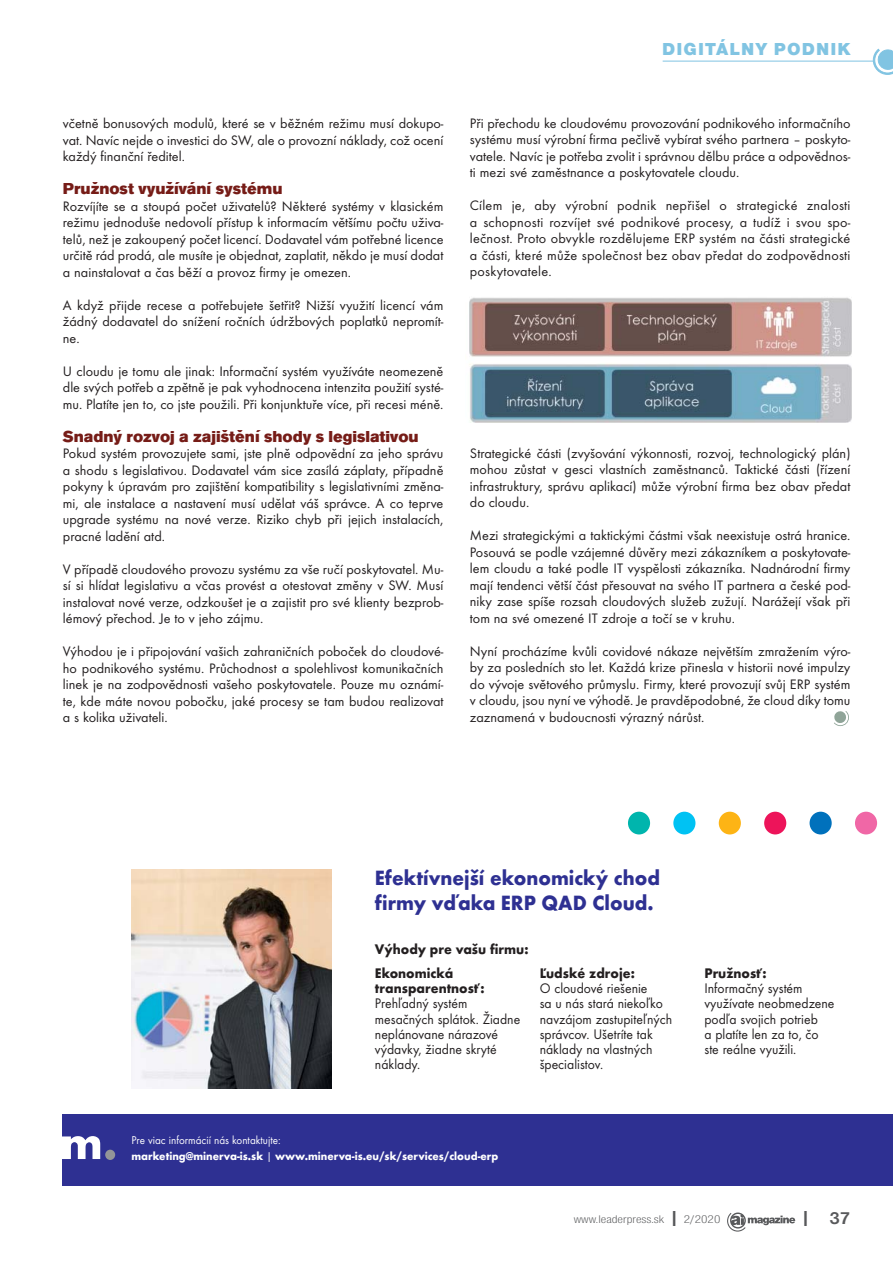
<style>
.page{position:relative;width:893px;height:1263px;background:#fff}
.page>*{position:absolute;margin:0;border:0;box-sizing:border-box;transform-origin:0 0}
.t1{font:700 21.45px/25.2px "Futura TOT";color:#2e3092;scale:.95 1}
.t2{font:900 18px "Nimbus San DCE";letter-spacing:.06em;color:#81c4e2}
.t3{font:700 18px "Nimbus San DCE";color:#58595b}
.t4{font:16.5px "Accius TCE Ult";color:#761c17}
.t5{font:14.4px/15.1px "Futura TOT";color:#231f20;scale:.95 1}
.t6{font:700 14.4px/23.9px "Futura TOT";color:#231f20;scale:.95 1}
.t7{font:14.25px/16.5px "Futura TCE Boo";color:#231f20;text-align:justify}
.t8{font:700 11.7px/15.6px "Futura TOT";color:#fff;scale:.95 1}
.t9{font:11.55px "Nimbus San DCE Lig Con";color:#58595b;scale:1.18 1}
.s1{font-weight:400}
.s2{font-family:"Nimbus San DCE";font-weight:700;font-size:18px}
</style>
<div class="page">
<svg style="left:727px;top:1213px;width:68px;height:19px"></svg>
<hr style="left:663px;top:61px;width:210px;height:1px;background:#81c4e2">
<svg style="left:873px;top:48px;width:20px;height:27px"></svg>
<svg style="left:834px;top:711px;width:15px;height:15px"></svg>
<img style="left:131px;top:869px;width:200px;height:219px">
<div style="left:628px;top:812px;width:22px;height:22px;background:#00b5ad;border-radius:50%"></div>
<div style="left:673px;top:812px;width:22px;height:22px;background:#00c2f3;border-radius:50%"></div>
<div style="left:719px;top:812px;width:22px;height:22px;background:#fdb415;border-radius:50%"></div>
<div style="left:764px;top:812px;width:22px;height:22px;background:#ed145a;border-radius:50%"></div>
<div style="left:809px;top:812px;width:23px;height:22px;background:#0071bc;border-radius:50%"></div>
<div style="left:855px;top:812px;width:22px;height:22px;background:#f067a6;border-radius:50%"></div>
<div style="left:63px;top:1114px;width:830px;height:72px;background:#2e3092"></div>
<div style="left:105px;top:1150px;width:10px;height:10px;background:#939598;border-radius:50%"></div>
<svg style="left:63px;top:1136px;width:37px;height:23px"></svg>
<img style="left:469px;top:297px;width:383px;height:125px">
<p class="t7" style="left:63px;top:116px;width:382px">včetně bonusových modulů, které se v běžném režimu musí dokupo&shy;vat. Navíc nejde o investici do SW, ale o provozní náklady, což ocení každý finanční ředitel.</p>
<p class="t4" style="left:63px;top:182px;width:221px">Pružnost využívání systému</p>
<p class="t7" style="left:63px;top:199px;width:382px">Rozvíjíte se a stoupá počet uživatelů? Některé systémy v klasickém režimu jednoduše nedovolí přístup k informacím většímu počtu uživa&shy;telů, než je zakoupený počet licencí. Dodavatel vám potřebné licence určitě rád prodá, ale musíte je objednat, zaplatit, někdo je musí dodat a nainstalovat a čas běží a provoz firmy je omezen.</p>
<p class="t7" style="left:63px;top:298px;width:382px">A když přijde recese a potřebujete šetřit? Nižší využití licencí vám žádný dodavatel do snížení ročních údržbových poplatků nepromít&shy;ne.</p>
<p class="t7" style="left:63px;top:364px;width:382px">U cloudu je tomu ale jinak: Informační systém využíváte neomezeně dle svých potřeb a zpětně je pak vyhodnocena intenzita použití systé&shy;mu. Platíte jen to, co jste použili. Při konjunktuře více, při recesi méně.</p>
<p class="t4" style="left:63px;top:430px;width:357px">Snadný rozvoj a zajištění shody s legislativou</p>
<p class="t7" style="left:63px;top:446px;width:382px">Pokud systém provozujete sami, jste plně odpovědní za jeho správu a shodu s legislativou. Dodavatel vám sice zasílá záplaty, případně pokyny k úpravám pro zajištění kompatibility s legislativními změna&shy;mi, ale instalace a nastavení musí udělat váš správce. A co teprve upgrade systému na nové verze. Riziko chyb při jejich instalacích, pracné ladění atd.</p>
<p class="t7" style="left:63px;top:562px;width:382px">V případě cloudového provozu systému za vše ručí poskytovatel. Mu&shy;sí si hlídat legislativu a včas provést a otestovat změny v SW. Musí instalovat nové verze, odzkoušet je a zajistit pro své klienty bezprob&shy;lémový přechod. Je to v jeho zájmu.</p>
<p class="t7" style="left:63px;top:644px;width:382px">Výhodou je i připojování vašich zahraničních poboček do cloudové&shy;ho podnikového systému. Průchodnost a spolehlivost komunikačních linek je na zodpovědnosti vašeho poskytovatele. Pouze mu oznámí&shy;te, kde máte novou pobočku, jaké procesy se tam budou realizovat a s kolika uživateli.</p>
<p class="t2" style="left:662px;top:42px;width:190px">DIGITÁLNY PODNIK</p>
<p class="t7" style="left:470px;top:115px;width:382px">Při přechodu ke cloudovému provozování podnikového informačního systému musí výrobní firma pečlivě vybírat svého partnera – poskyto&shy;vatele. Navíc je potřeba zvolit i správnou dělbu práce a odpovědnos&shy;ti mezi své zaměstnance a poskytovatele cloudu.</p>
<p class="t7" style="left:470px;top:198px;width:382px">Cílem je, aby výrobní podnik nepřišel o strategické znalosti a schopnosti rozvíjet své podnikové procesy, a tudíž i svou spo&shy;lečnost. Proto obvykle rozdělujeme ERP systém na části strategické a části, které může společnost bez obav předat do zodpovědnosti poskytovatele.</p>
<p class="t7" style="left:470px;top:446px;width:382px">Strategické části (zvyšování výkonnosti, rozvoj, technologický plán) mohou zůstat v gesci vlastních zaměstnanců. Taktické části (řízení infrastruktury, správu aplikací) může výrobní firma bez obav předat do cloudu.</p>
<p class="t7" style="left:470px;top:528px;width:382px">Mezi strategickými a taktickými částmi však neexistuje ostrá hranice.<br>Posouvá se podle vzájemné důvěry mezi zákazníkem a poskytovate&shy;lem cloudu a také podle IT vyspělosti zákazníka. Nadnárodní firmy mají tendenci větší část přesouvat na svého IT partnera a české pod&shy;niky zase spíše rozsah cloudových služeb zužují. Narážejí však při tom na své omezené IT zdroje a točí se v kruhu.</p>
<p class="t7" style="left:470px;top:644px;width:382px">Nyní procházíme kvůli covidové nákaze největším zmražením výro&shy;by za posledních sto let. Každá krize přinesla v historii nové impulzy do vývoje světového průmyslu. Firmy, které provozují svůj ERP systém v cloudu, jsou nyní ve výhodě. Je pravděpodobné, že cloud díky tomu zaznamená v budoucnosti výrazný nárůst.</p>
<h1 class="t1" style="left:375px;top:867px;width:302px">Efektívnejší ekonomický chod firmy vďaka ERP QAD Cloud.</h1>
<p class="t6" style="left:375px;top:939px;width:163px">Výhody pre vašu firmu:<br>Ekonomická</p>
<p class="t6" style="left:375px;top:978px;width:117px">transparentnosť:</p>
<p class="t5" style="left:375px;top:996px;width:154px">Prehľadný systém mesačných splátok. Žiadne neplánovane nárazové výdavky, žiadne skryté náklady.</p>
<p class="t6" style="left:540px;top:963px;width:102px">Ľudské zdroje:</p>
<p class="t5" style="left:540px;top:981px;width:141px">O cloudové riešenie<br>sa u nás stará niekoľko navzájom zastupiteľných správcov. Ušetríte tak náklady na vlastných špecialistov.</p>
<p class="t8" style="left:131px;top:1134px;width:388px"><span class="s1">Pre viac informácií nás kontaktujte:<br></span>marketing@minerva-is.sk <span class="s1">|</span> www.minerva-is.eu/sk/services/cloud-erp</p>
<p class="t6" style="left:704px;top:963px;width:67px">Pružnosť:</p>
<p class="t5" style="left:704px;top:981px;width:138px">Informačný systém využívate neobmedzene podľa svojich potrieb<br>a platíte len za to, čo ste reálne využili.</p>
<p class="t9" style="left:574px;top:1214px;width:126px">www.leaderpress.sk <span class="s2">|</span> 2/2020</p>
<p class="t3" style="left:801px;top:1211px;width:51px">| 37</p>
</div>
